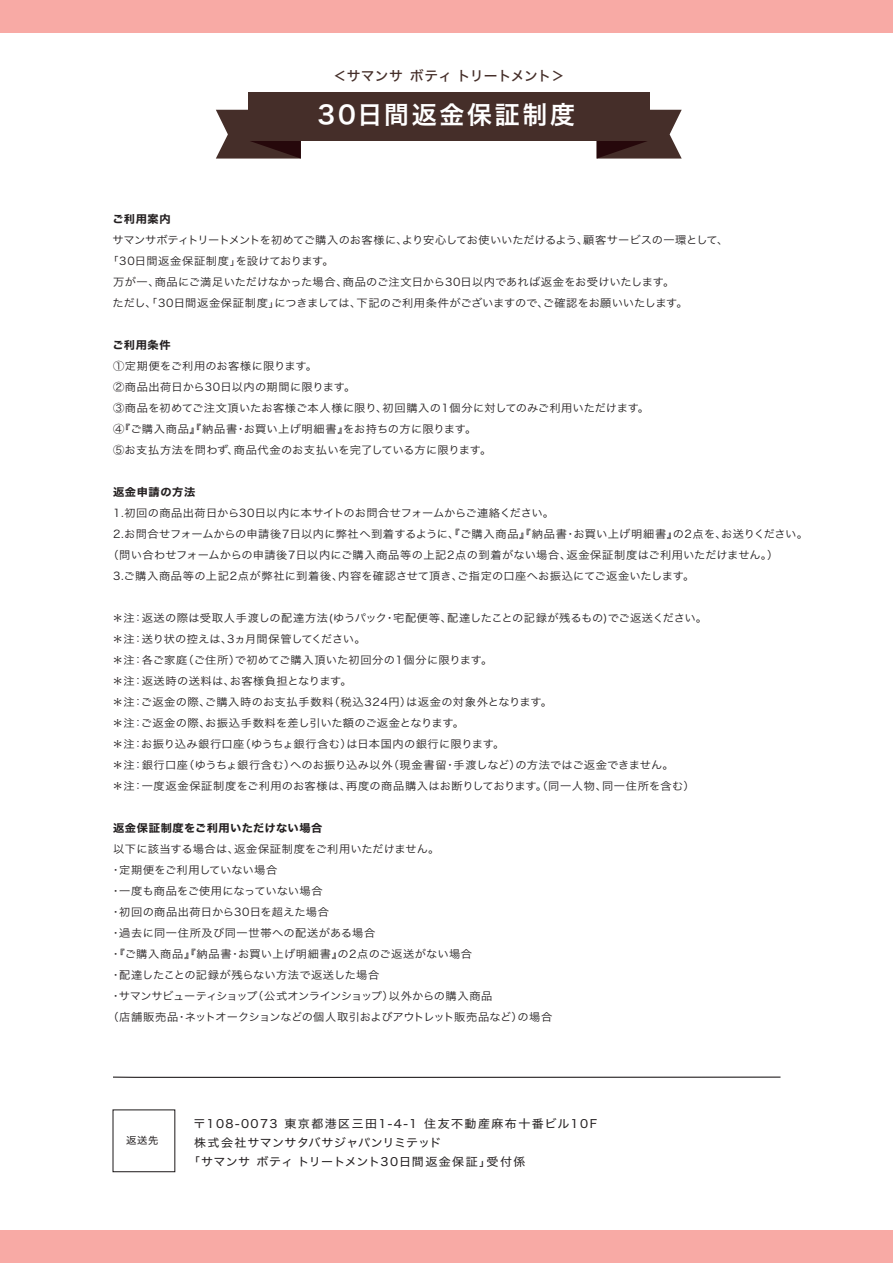
<style>
.page{position:relative;width:893px;height:1263px;background:#fff}
.page>*{position:absolute;margin:0;border:0;box-sizing:border-box;transform-origin:0 0}
.t1{font:24.9px "Hiragino Sans W6";letter-spacing:.11em;color:#fff}
.t2{font:13.8px "Hiragino Sans W5";letter-spacing:.01em;color:#452e29}
.t3{font:11.55px "Hiragino Sans W4";letter-spacing:.12em;color:#231f20;scale:1.04 1}
.t4{font:11.55px "Hiragino Sans W4";letter-spacing:.04em;color:#231f20;scale:1.04 1}
.t5{font:11.55px "Hiragino Sans W4";letter-spacing:.035em;color:#231f20;scale:1.04 1}
.t6{font:10.8px/21px "Hiragino Sans W3";letter-spacing:.02em;color:#231f20;scale:1.04 1}
.t7{font:10.8px "Hiragino Sans W3";letter-spacing:-.015em;color:#231f20;scale:1.04 1}
.t8{font:10.8px "Hiragino Sans W3";letter-spacing:-.01em;color:#231f20;scale:1.04 1}
.t9{font:10.8px "Hiragino Sans W7";letter-spacing:.05em;color:#231f20;scale:1.04 1}
.t10{font:9.9px "Hiragino Sans W4";color:#231f20;scale:1.04 1}
</style>
<div class="page">
<div style="left:0;top:1230px;width:893px;height:33px;background:#f8aaa5"></div>
<div style="left:0;top:0;width:893px;height:33px;background:#f8aaa5"></div>
<svg style="left:113px;top:1076px;width:668px;height:2px"></svg>
<svg style="left:216px;top:110px;width:85px;height:49px;background:#56413e"></svg>
<svg style="left:597px;top:110px;width:85px;height:49px;background:#584340"></svg>
<div style="left:248px;top:92px;width:401px;height:48px;background:#452e29"></div>
<p class="t2" style="left:333px;top:64px;width:233px">＜サマンサ ボティ トリートメント＞</p>
<h1 class="t1" style="left:318px;top:92px;width:259px">30日間返金保証制度</h1>
<p class="t9" style="left:112px;top:210px;width:58px">ご利用案内</p>
<p class="t7" style="left:113px;top:230px;width:594px">サマンサボティトリートメントを初めてご購入のお客様に、より安心してお使いいただけるよう、顧客サービスの一環として、</p>
<p class="t6" style="left:107px;top:249px;width:219px">「30日間返金保証制度」を設けております。</p>
<p class="t6" style="left:113px;top:270px;width:541px">万が一、商品にご満足いただけなかった場合、商品のご注文日から30日以内であれば返金をお受けいたします。</p>
<p class="t8" style="left:113px;top:293px;width:555px">ただし、「30日間返金保証制度」につきましては、下記のご利用条件がございますので、ご確認をお願いいたします。</p>
<p class="t9" style="left:112px;top:336px;width:58px">ご利用条件</p>
<p class="t6" style="left:113px;top:354px;width:517px">①定期便をご利用のお客様に限ります。<br>②商品出荷日から30日以内の期間に限ります。<br>③商品を初めてご注文頂いたお客様ご本人様に限り、初回購入の1個分に対してのみご利用いただけます。④『ご購入商品』『納品書・お買い上げ明細書』をお持ちの方に限ります。<br>⑤お支払方法を問わず、商品代金のお支払いを完了している方に限ります。</p>
<p class="t9" style="left:113px;top:483px;width:81px">返金申請の方法</p>
<p class="t6" style="left:113px;top:501px;width:426px">1.初回の商品出荷日から30日以内に本サイトのお問合せフォームからご連絡ください。</p>
<p class="t6" style="left:113px;top:522px;width:670px">2.お問合せフォームからの申請後7日以内に弊社へ到着するように、『ご購入商品』『納品書・お買い上げ明細書』の2点を、お送りください。</p>
<p class="t6" style="left:107px;top:543px;width:647px">（問い合わせフォームからの申請後7日以内にご購入商品等の上記2点の到着がない場合、返金保証制度はご利用いただけません。）</p>
<p class="t6" style="left:113px;top:564px;width:560px">3.ご購入商品等の上記2点が弊社に到着後、内容を確認させて頂き、ご指定の口座へお振込にてご返金いたします。</p>
<p class="t6" style="left:112px;top:606px;width:573px">＊注：返送の際は受取人手渡しの配達方法(ゆうパック・宅配便等、配達したことの記録が残るもの)でご返送ください。＊注：送り状の控えは、3ヵ月間保管してください。<br>＊注：各ご家庭（ご住所）で初めてご購入頂いた初回分の1個分に限ります。<br>＊注：返送時の送料は、お客様負担となります。<br>＊注：ご返金の際、ご購入時のお支払手数料（税込324円）は返金の対象外となります。<br>＊注：ご返金の際、お振込手数料を差し引いた額のご返金となります。<br>＊注：お振り込み銀行口座（ゆうちょ銀行含む）は日本国内の銀行に限ります。<br>＊注：銀行口座（ゆうちょ銀行含む）へのお振り込み以外（現金書留・手渡しなど）の方法ではご返金できません。<br>＊注：一度返金保証制度をご利用のお客様は、再度の商品購入はお断りしております。（同一人物、同一住所を含む）</p>
<p class="t9" style="left:113px;top:819px;width:203px">返金保証制度をご利用いただけない場合</p>
<p class="t6" style="left:107px;top:837px;width:429px;text-indent:6px">以下に該当する場合は、返金保証制度をご利用いただけません。<br>・定期便をご利用していない場合<br>・一度も商品をご使用になっていない場合<br>・初回の商品出荷日から30日を超えた場合<br>・過去に同一住所及び同一世帯への配送がある場合<br>・『ご購入商品』『納品書・お買い上げ明細書』の2点のご返送がない場合<br>・配達したことの記録が残らない方法で返送した場合<br>・サマンサビューティショップ（公式オンラインショップ）以外からの購入商品<br>（店舗販売品・ネットオークションなどの個人取引およびアウトレット販売品など）の場合</p>
<p class="t10" style="left:126px;top:1131px;width:32px">返送先</p>
<p class="t3" style="left:194px;top:1113px;width:389px">〒108-0073 東京都港区三田1-4-1 住友不動産麻布十番ビル10F</p>
<p class="t5" style="left:194px;top:1132px;width:239px">株式会社サマンサタバサジャパンリミテッド</p>
<p class="t4" style="left:188px;top:1151px;width:326px">「サマンサ ボティ トリートメント30日間返金保証」受付係</p>
</div>
